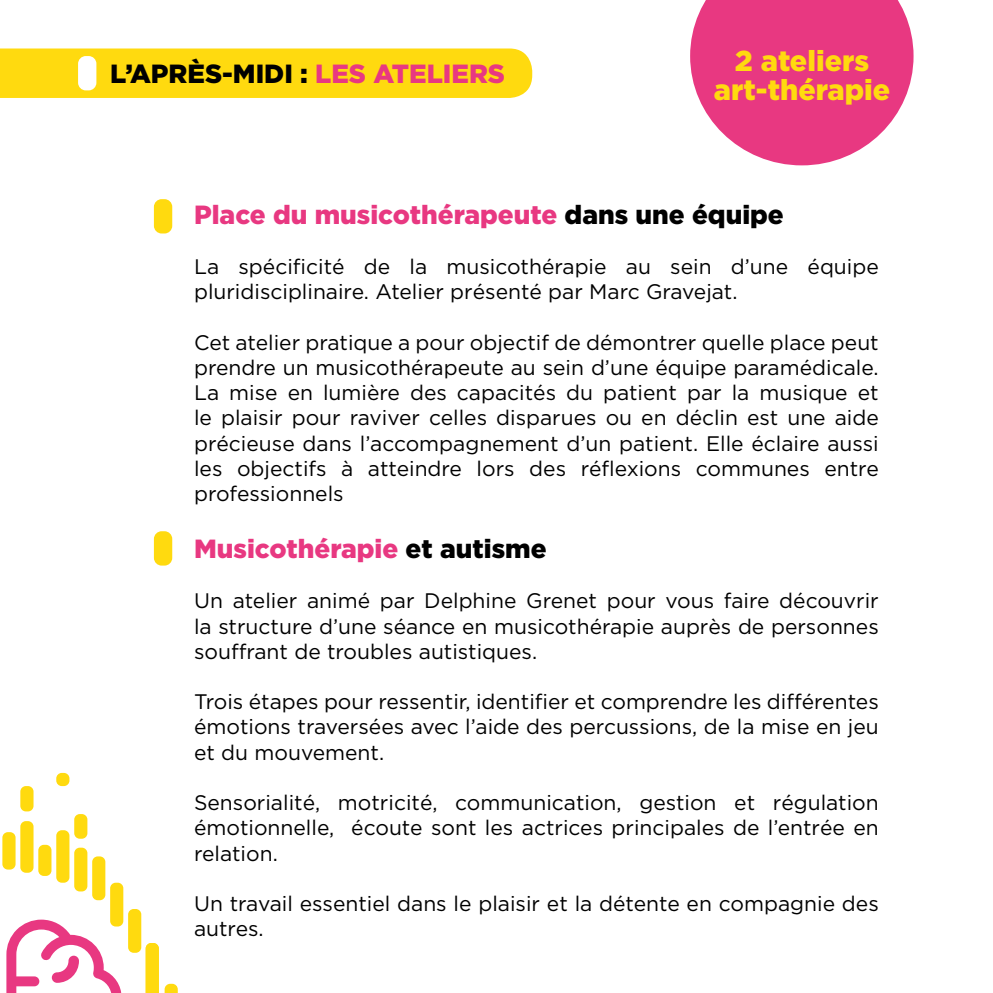
<style>
.page{position:relative;width:993px;height:993px;background:#fff}
.page>*{position:absolute;margin:0;border:0;box-sizing:border-box;transform-origin:0 0}
.t1{font:900 28.7px/28.7px "Gotham";color:#ffda0f;text-align:center}
.t2{font:900 26.25px "Gotham";color:#e83881}
.t3{font:900 26.25px "Gotham";color:#000}
.t4{font:21px/25.2px "Gotham";color:#000;text-align:justify}
.s1{color:#e83881}
.s2{color:#000}
</style>
<div class="page">
<div style="left:0;top:48px;width:532px;height:50px;background:#ffda0f"></div>
<div style="left:78px;top:56px;width:18px;height:34px;background:#fff;border-radius:8px"></div>
<div style="left:154px;top:199px;width:18px;height:34px;background:#ffda0f;border-radius:8px"></div>
<div style="left:154px;top:531px;width:18px;height:34px;background:#ffda0f;border-radius:8px"></div>
<div style="left:74px;top:813px;width:13px;height:25px;background:#ffda0f;border-radius:6px"></div>
<div style="left:56px;top:772px;width:13px;height:13px;background:#ffda0f;border-radius:6px"></div>
<div style="left:20px;top:785px;width:13px;height:26px;background:#ffda0f;border-radius:6px"></div>
<div style="left:2px;top:831px;width:14px;height:38px;background:#ffda0f;border-radius:6px"></div>
<div style="left:20px;top:820px;width:13px;height:52px;background:#ffda0f;border-radius:6px"></div>
<div style="left:38px;top:844px;width:13px;height:31px;background:#ffda0f;border-radius:6px"></div>
<div style="left:128px;top:908px;width:13px;height:44px;background:#ffda0f;border-radius:6px"></div>
<div style="left:110px;top:882px;width:13px;height:44px;background:#ffda0f;border-radius:6px"></div>
<div style="left:92px;top:856px;width:13px;height:43px;background:#ffda0f;border-radius:6px"></div>
<div style="left:74px;top:847px;width:13px;height:44px;background:#ffda0f;border-radius:6px"></div>
<div style="left:56px;top:829px;width:13px;height:53px;background:#ffda0f;border-radius:6px"></div>
<svg style="left:146px;top:943px;width:32px;height:49px"></svg>
<svg style="left:6px;top:919px;width:127px;height:73px"></svg>
<svg style="left:690px;top:0;width:223px;height:165px"></svg>
<p class="t3" style="left:110px;top:58px;width:396px">L’APRÈS-MIDI : <span class="s1">LES ATELIERS</span></p>
<h1 class="t1" style="left:713px;top:46px;width:178px">2 ateliers art-thérapie</h1>
<p class="t2" style="left:194px;top:199px;width:591px">Place du musicothérapeute <span class="s2">dans une équipe</span></p>
<p class="t4" style="left:194px;top:254px;width:686px">La spécificité de la musicothérapie au sein d’une équipe pluridisciplinaire. Atelier présenté par Marc Gravejat.</p>
<p class="t4" style="left:194px;top:329px;width:686px">Cet atelier pratique a pour objectif de démontrer quelle place peut prendre un musicothérapeute au sein d’une équipe paramédicale.<br>La mise en lumière des capacités du patient par la musique et le plaisir pour raviver celles disparues ou en déclin est une aide précieuse dans l’accompagnement d’un patient. Elle éclaire aussi les objectifs à atteindre lors des réflexions communes entre professionnels</p>
<p class="t2" style="left:194px;top:533px;width:354px">Musicothérapie <span class="s2">et autisme</span></p>
<p class="t4" style="left:194px;top:588px;width:686px">Un atelier animé par Delphine Grenet pour vous faire découvrir la structure d’une séance en musicothérapie auprès de personnes souffrant de troubles autistiques.</p>
<p class="t4" style="left:194px;top:689px;width:686px">Trois étapes pour ressentir, identifier et comprendre les différentes émotions traversées avec l’aide des percussions, de la mise en jeu et du mouvement.</p>
<p class="t4" style="left:194px;top:789px;width:686px">Sensorialité, motricité, communication, gestion et régulation émotionnelle, écoute sont les actrices principales de l’entrée en relation.</p>
<p class="t4" style="left:194px;top:890px;width:686px">Un travail essentiel dans le plaisir et la détente en compagnie des autres.</p>
</div>
